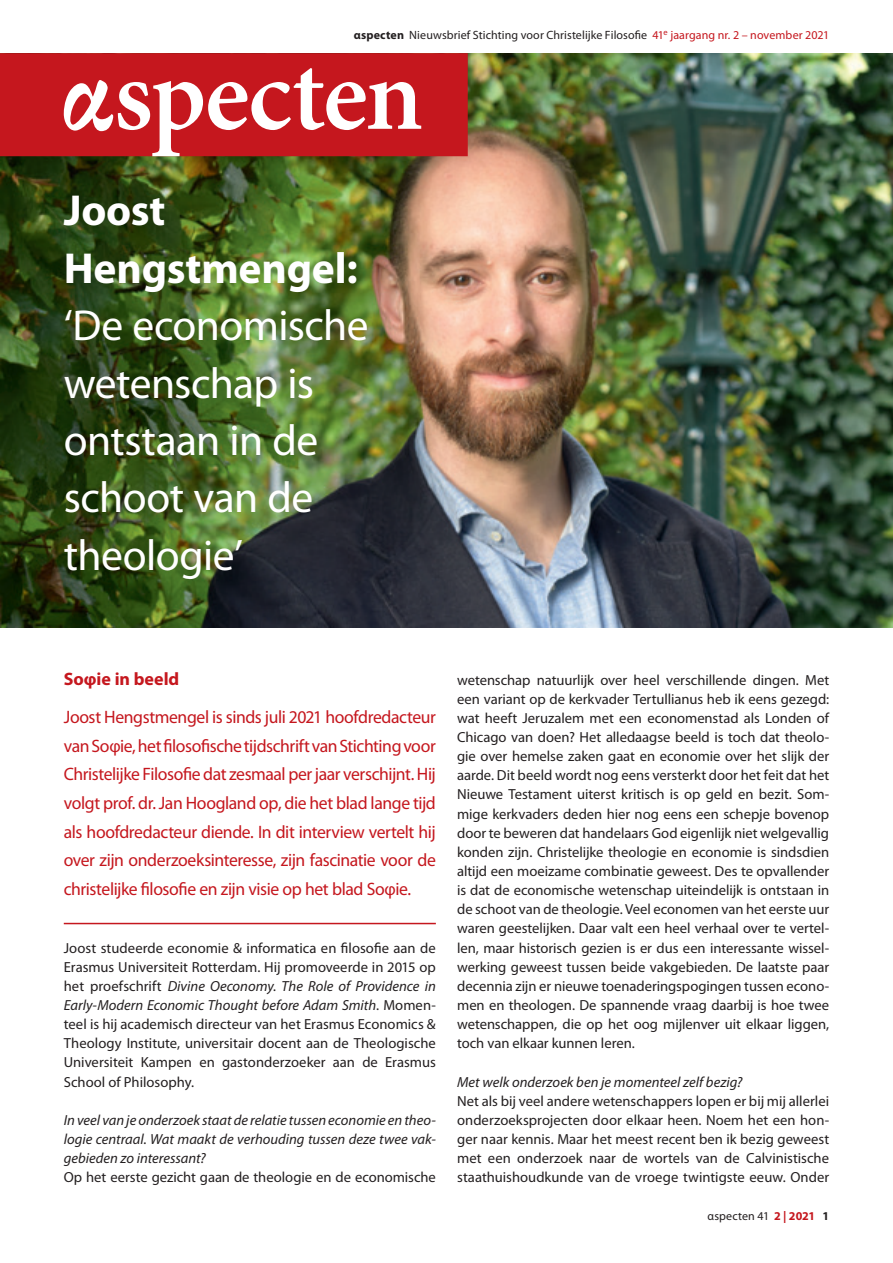
<style>
.page{position:relative;width:893px;height:1263px;background:#fff}
.page>*{position:absolute;margin:0;border:0;box-sizing:border-box;transform-origin:0 0}
.Kop_op_foto_voorpagi{font:43.5px/57.4px "Myriad Pro";letter-spacing:-.01em;color:#fff}
.INTRO{font:18px/28.7px "Myriad Pro";letter-spacing:-.02em;color:#c5171e;text-align:justify}
.Kop_INTRO{font:700 18px "Myriad Pro";color:#c5171e}
.PL_TKST{font:14.7px/19.2px "Myriad Pro";color:#231f20;text-align:justify}
.Naschrift_cursief{font:italic 14.7px/19.2px "Myriad Pro";color:#231f20;text-align:justify}
.t1{font:12px "Myriad Pro";letter-spacing:.005em;color:#231f20}
.s1{font-weight:700}
.s2{color:#c5171e}
.s3{font-style:italic}
.s4{font-weight:700;color:#c5171e}
</style>
<div class="page">
<img style="left:0;top:53px;width:893px;height:574px">
<div style="left:0;top:53px;width:468px;height:103px;background:#c5171e"></div>
<hr style="left:64px;top:923px;width:372px;height:1px;background:#c5171e">
<svg style="left:64px;top:68px;width:357px;height:88px"></svg>
<p class="t1" style="left:354px;top:28px;width:477px"><span class="s1">αspecten</span> Nieuwsbrief Stichting voor Christelijke Filosofie <span class="s2">41</span><sup>e</sup> <span class="s2">jaargang nr. 2 – november 2021</span></p>
<p class="Kop_op_foto_voorpagi" style="left:64px;top:183px;width:306px"><span class="s1">Joost<br>Hengstmengel: </span>‘De economische wetenschap is ontstaan in de schoot van de theologie’</p>
<p class="Kop_INTRO" style="left:64px;top:668px;width:117px">Soφie in beeld</p>
<p class="INTRO" style="left:64px;top:703px;width:374px">Joost Hengstmengel is sinds juli 2021 hoofdredacteur van Soφie, het filosofische tijdschrift van Stichting voor Christelijke Filosofie dat zesmaal per jaar verschijnt. Hij volgt prof. dr. Jan Hoogland op, die het blad lange tijd als hoofdredacteur diende. In dit interview vertelt hij over zijn onderzoeksinteresse, zijn fascinatie voor de christelijke filosofie en zijn visie op het blad Soφie.</p>
<p class="PL_TKST" style="left:64px;top:938px;width:374px">Joost studeerde economie &amp; informatica en filosofie aan de Erasmus Universiteit Rotterdam. Hij promoveerde in 2015 op het proefschrift <span class="s3">Divine Oeconomy. The Role of Providence in Early-Modern Economic Thought before Adam Smith</span>. Momen&shy;teel is hij academisch directeur van het Erasmus Economics &amp; Theology Institute, universitair docent aan de Theologische Universiteit Kampen en gastonderzoeker aan de Erasmus School of Philosophy.</p>
<p class="Naschrift_cursief" style="left:64px;top:1110px;width:374px">In veel van je onderzoek staat de relatie tussen economie en theo&shy;logie centraal. Wat maakt de verhouding tussen deze twee vak&shy;gebieden zo interessant?</p>
<p class="PL_TKST" style="left:64px;top:1168px;width:374px">Op het eerste gezicht gaan de theologie en de economische</p>
<p class="PL_TKST" style="left:457px;top:670px;width:374px">wetenschap natuurlijk over heel verschillende dingen. Met een variant op de kerkvader Tertullianus heb ik eens gezegd: wat heeft Jeruzalem met een economenstad als Londen of Chicago van doen? Het alledaagse beeld is toch dat theolo&shy;gie over hemelse zaken gaat en economie over het slijk der aarde. Dit beeld wordt nog eens versterkt door het feit dat het Nieuwe Testament uiterst kritisch is op geld en bezit. Som&shy;mige kerkvaders deden hier nog eens een schepje bovenop door te beweren dat handelaars God eigenlijk niet welgevallig konden zijn. Christelijke theologie en economie is sindsdien altijd een moeizame combinatie geweest. Des te opvallender is dat de economische wetenschap uiteindelijk is ontstaan in de schoot van de theologie. Veel economen van het eerste uur waren geestelijken. Daar valt een heel verhaal over te vertel&shy;len, maar historisch gezien is er dus een interessante wissel&shy;werking geweest tussen beide vakgebieden. De laatste paar decennia zijn er nieuwe toenaderingspogingen tussen econo&shy;men en theologen. De spannende vraag daarbij is hoe twee wetenschappen, die op het oog mijlenver uit elkaar liggen, toch van elkaar kunnen leren.</p>
<p class="Naschrift_cursief" style="left:457px;top:1072px;width:287px">Met welk onderzoek ben je momenteel zelf bezig?</p>
<p class="PL_TKST" style="left:457px;top:1091px;width:374px">Net als bij veel andere wetenschappers lopen er bij mij allerlei onderzoeksprojecten door elkaar heen. Noem het een hon&shy;ger naar kennis. Maar het meest recent ben ik bezig geweest met een onderzoek naar de wortels van de Calvinistische staathuishoudkunde van de vroege twintigste eeuw. Onder</p>
<p class="t1" style="left:707px;top:1210px;width:123px">αspecten 41 <span class="s4">2 | 2021</span> <span class="s1">1</span></p>
</div>
